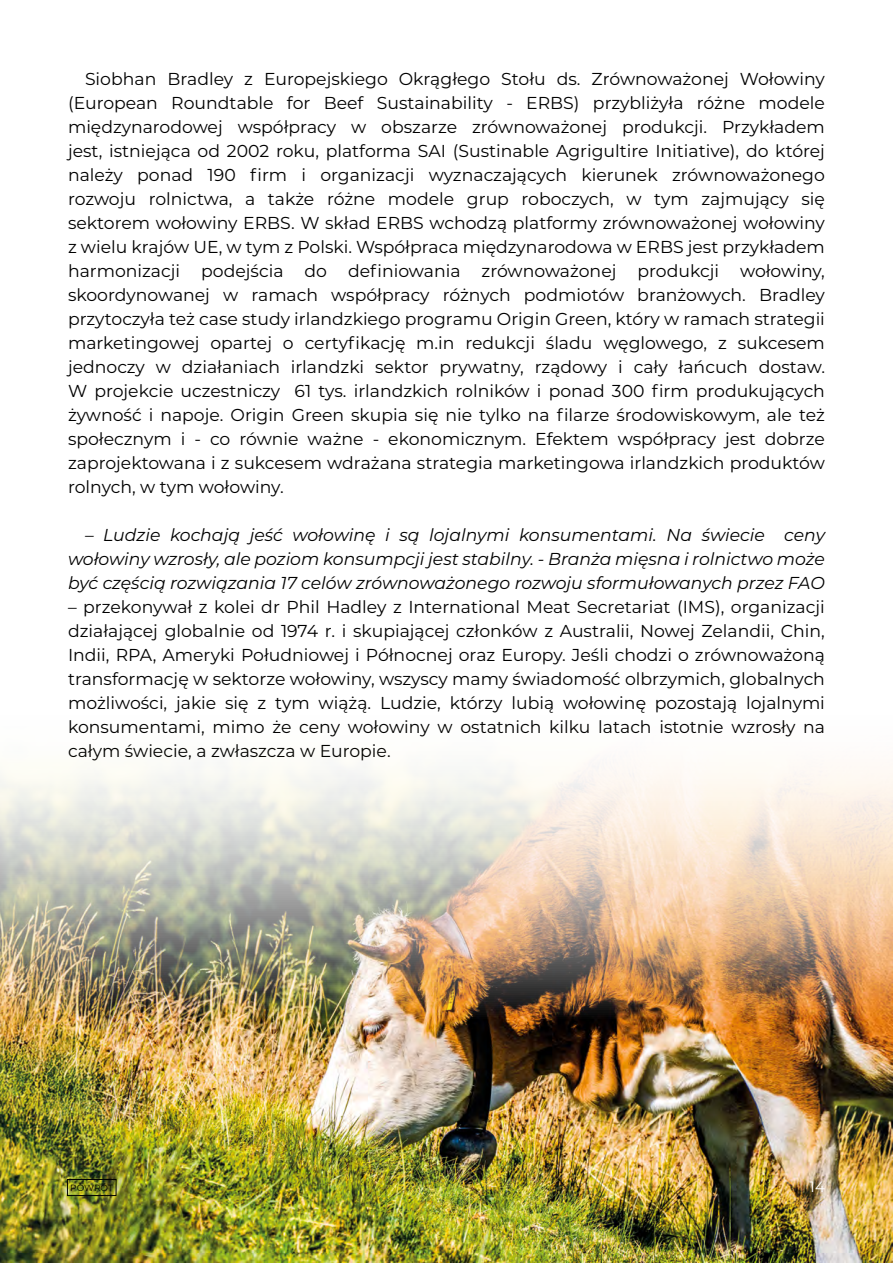
<style>
.page{position:relative;width:893px;height:1263px;background:#fff}
.page>*{position:absolute;margin:0;border:0;box-sizing:border-box;transform-origin:0 0}
.t1{font:17.25px/24px "Montserrat";color:#000;text-align:justify}
.t2{font:italic 17.25px/24px "Montserrat";letter-spacing:-.005em;color:#000;text-align:justify}
.t3{font:15px "Montserrat";color:#fff}
.t4{font:9px "Montserrat";letter-spacing:-.01em;color:#000}
</style>
<div class="page">
<img style="left:0;top:770px;width:893px;height:493px">
<div style="left:67px;top:1179px;width:50px;height:17px;border:1px solid #000"></div>
<p class="t1" style="left:68px;top:66px;width:758px;text-indent:17px">Siobhan Bradley z Europejskiego Okrągłego Stołu ds. Zrównoważonej Wołowiny (European Roundtable for Beef Sustainability - ERBS) przybliżyła różne modele międzynarodowej współpracy w obszarze zrównoważonej produkcji. Przykładem jest, istniejąca od 2002 roku, platforma SAI (Sustinable Agrigultire Initiative), do której należy ponad 190 firm i organizacji wyznaczających kierunek zrównoważonego rozwoju rolnictwa, a także różne modele grup roboczych, w tym zajmujący się sektorem wołowiny ERBS. W skład ERBS wchodzą platformy zrównoważonej wołowiny z wielu krajów UE, w tym z Polski. Współpraca międzynarodowa w ERBS jest przykładem harmonizacji podejścia do definiowania zrównoważonej produkcji wołowiny, skoordynowanej w ramach współpracy różnych podmiotów branżowych. Bradley przytoczyła też case study irlandzkiego programu Origin Green, który w ramach strategii marketingowej opartej o certyfikację m.in redukcji śladu węglowego, z sukcesem jednoczy w działaniach irlandzki sektor prywatny, rządowy i cały łańcuch dostaw.<br>W projekcie uczestniczy 61 tys. irlandzkich rolników i ponad 300 firm produkujących żywność i napoje. Origin Green skupia się nie tylko na filarze środowiskowym, ale też społecznym i - co równie ważne - ekonomicznym. Efektem współpracy jest dobrze zaprojektowana i z sukcesem wdrażana strategia marketingowa irlandzkich produktów rolnych, w tym wołowiny.</p>
<p class="t2" style="left:68px;top:522px;width:758px;text-indent:17px">– Ludzie kochają jeść wołowinę i są lojalnymi konsumentami. Na świecie ceny wołowiny wzrosły, ale poziom konsumpcji jest stabilny. - Branża mięsna i rolnictwo może być częścią rozwiązania 17 celów zrównoważonego rozwoju sformułowanych przez FAO</p>
<p class="t1" style="left:68px;top:594px;width:758px">– przekonywał z kolei dr Phil Hadley z International Meat Secretariat (IMS), organizacji działającej globalnie od 1974 r. i skupiającej członków z Australii, Nowej Zelandii, Chin, Indii, RPA, Ameryki Południowej i Północnej oraz Europy. Jeśli chodzi o zrównoważoną transformację w sektorze wołowiny, wszyscy mamy świadomość olbrzymich, globalnych możliwości, jakie się z tym wiążą. Ludzie, którzy lubią wołowinę pozostają lojalnymi konsumentami, mimo że ceny wołowiny w ostatnich kilku latach istotnie wzrosły na całym świecie, a zwłaszcza w Europie.</p>
<p class="t4" style="left:70px;top:1181px;width:44px">POWRÓT</p>
<p class="t3" style="left:810px;top:1177px;width:17px">14</p>
</div>
